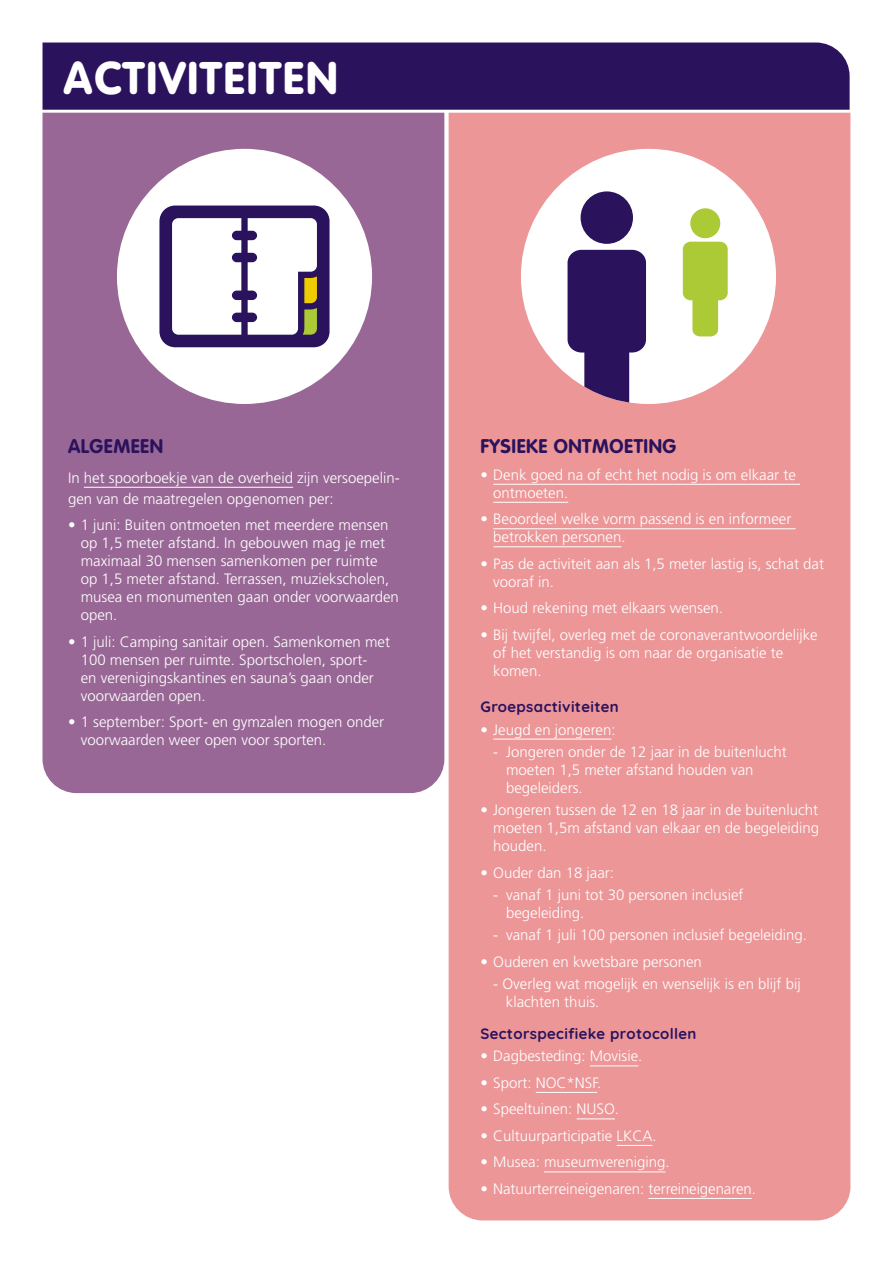
<style>
.page{position:relative;width:893px;height:1263px;background:#fff}
.page>*{position:absolute;margin:0;border:0;box-sizing:border-box;transform-origin:0 0}
.t1{font:900 45px "VAG Rounded";letter-spacing:.05em;color:#fff}
.t2{font:700 19.5px "VAG Rounded";letter-spacing:.025em;color:#2a125c}
.t3{font:300 15px/18px "Frutiger";color:#fff}
.t4{font:700 15px "Quicksand";letter-spacing:.025em;color:#2a125c}
</style>
<div class="page">
<div style="left:43px;top:113px;width:401px;height:680px;background:#986795"></div>
<div style="left:449px;top:113px;width:401px;height:1107px;background:#ec9698"></div>
<div style="left:43px;top:43px;width:807px;height:67px;background:#2a125c"></div>
<hr style="left:493px;top:484px;width:307px;height:1px;background:#fff">
<hr style="left:493px;top:502px;width:75px;height:1px;background:#fff">
<hr style="left:493px;top:528px;width:303px;height:1px;background:#fff">
<hr style="left:493px;top:546px;width:128px;height:1px;background:#fff">
<hr style="left:493px;top:739px;width:118px;height:1px;background:#fff">
<hr style="left:590px;top:1066px;width:48px;height:1px;background:#fff">
<hr style="left:536px;top:1092px;width:61px;height:1px;background:#fff">
<hr style="left:577px;top:1119px;width:38px;height:1px;background:#fff">
<hr style="left:617px;top:1145px;width:35px;height:1px;background:#fff">
<hr style="left:544px;top:1172px;width:121px;height:1px;background:#fff">
<hr style="left:648px;top:1198px;width:104px;height:1px;background:#fff">
<hr style="left:84px;top:487px;width:209px;height:1px;background:#fff">
<div style="left:117px;top:149px;width:255px;height:255px;background:#fff;border-radius:50%"></div>
<svg style="left:159px;top:206px;width:171px;height:141px"></svg>
<div style="left:521px;top:149px;width:255px;height:255px;background:#fff;border-radius:50%"></div>
<div style="left:581px;top:191px;width:52px;height:53px;background:#2a125c;border-radius:50%"></div>
<div style="left:567px;top:250px;width:79px;height:102px;background:#2a125c;border-radius:13px"></div>
<svg style="left:584px;top:352px;width:45px;height:52px;background:#482766"></svg>
<div style="left:690px;top:208px;width:30px;height:30px;background:#acca36;border-radius:50%"></div>
<div style="left:683px;top:242px;width:45px;height:58px;background:#acca36;border-radius:8px"></div>
<svg style="left:692px;top:300px;width:26px;height:36px"></svg>
<h1 class="t1" style="left:64px;top:51px;width:276px">ACTIVITEITEN</h1>
<h2 class="t2" style="left:68px;top:435px;width:97px">ALGEMEEN</h2>
<p class="t3" style="left:68px;top:467px;width:333px;line-height:21px">In het spoorboekje van de overheid zijn versoepelin&shy;gen van de maatregelen opgenomen per:</p>
<p class="t3" style="left:81px;top:516px;width:320px;text-indent:-13px">• 1 juni: Buiten ontmoeten met meerdere mensen op 1,5 meter afstand. In gebouwen mag je met maximaal 30 mensen samenkomen per ruimte<br>op 1,5 meter afstand. Terrassen, muziekscholen, musea en monumenten gaan onder voorwaarden open.</p>
<p class="t3" style="left:81px;top:633px;width:311px;text-indent:-13px">• 1 juli: Camping sanitair open. Samenkomen met 100 mensen per ruimte. Sportscholen, sport-<br>en verenigingskantines en sauna’s gaan onder voorwaarden open.</p>
<p class="t3" style="left:81px;top:713px;width:305px;text-indent:-13px">• 1 september: Sport- en gymzalen mogen onder voorwaarden weer open voor sporten.</p>
<h2 class="t2" style="left:480px;top:435px;width:197px">FYSIEKE ONTMOETING</h2>
<p class="t3" style="left:493px;top:465px;width:304px;text-indent:-13px">• Denk goed na of echt het nodig is om elkaar te ontmoeten.</p>
<p class="t3" style="left:493px;top:510px;width:300px;text-indent:-13px">• Beoordeel welke vorm passend is en informeer betrokken personen.</p>
<p class="t3" style="left:493px;top:555px;width:332px;text-indent:-13px">• Pas de activiteit aan als 1,5 meter lastig is, schat dat vooraf in.</p>
<p class="t3" style="left:480px;top:599px;width:244px">• Houd rekening met elkaars wensen.</p>
<p class="t3" style="left:493px;top:626px;width:326px;text-indent:-13px">• Bij twijfel, overleg met de coronaverantwoordelijke of het verstandig is om naar de organisatie te komen.</p>
<p class="t4" style="left:480px;top:695px;width:140px">Groepsactiviteiten</p>
<p class="t3" style="left:480px;top:720px;width:137px">• Jeugd en jongeren:</p>
<p class="t3" style="left:506px;top:743px;width:282px;text-indent:-13px">- Jongeren onder de 12 jaar in de buitenlucht moeten 1,5 meter afstand houden van begeleiders.</p>
<p class="t3" style="left:493px;top:801px;width:327px;text-align:justify;text-indent:-13px">• Jongeren tussen de 12 en 18 jaar in de buitenlucht moeten 1,5m afstand van elkaar en de begeleiding houden.</p>
<p class="t3" style="left:480px;top:863px;width:135px">• Ouder dan 18 jaar:</p>
<p class="t3" style="left:506px;top:886px;width:239px;text-indent:-13px">- vanaf 1 juni tot 30 personen inclusief begeleiding.</p>
<p class="t3" style="left:493px;top:926px;width:315px">- vanaf 1 juli 100 personen inclusief begeleiding.</p>
<p class="t3" style="left:480px;top:952px;width:223px">• Ouderen en kwetsbare personen</p>
<p class="t3" style="left:506px;top:975px;width:296px;text-indent:-13px">- Overleg wat mogelijk en wenselijk is en blijf bij klachten thuis.</p>
<p class="t4" style="left:480px;top:1022px;width:217px">Sectorspecifieke protocollen</p>
<p class="t3" style="left:480px;top:1047px;width:163px">• Dagbesteding: Movisie.</p>
<p class="t3" style="left:480px;top:1074px;width:122px">• Sport: NOC*NSF.</p>
<p class="t3" style="left:480px;top:1100px;width:140px">• Speeltuinen: NUSO.</p>
<p class="t3" style="left:480px;top:1127px;width:178px">• Cultuurparticipatie LKCA.</p>
<p class="t3" style="left:480px;top:1153px;width:191px">• Musea: museumvereniging.</p>
<p class="t3" style="left:480px;top:1180px;width:277px">• Natuurterreineigenaren: terreineigenaren.</p>
</div>
